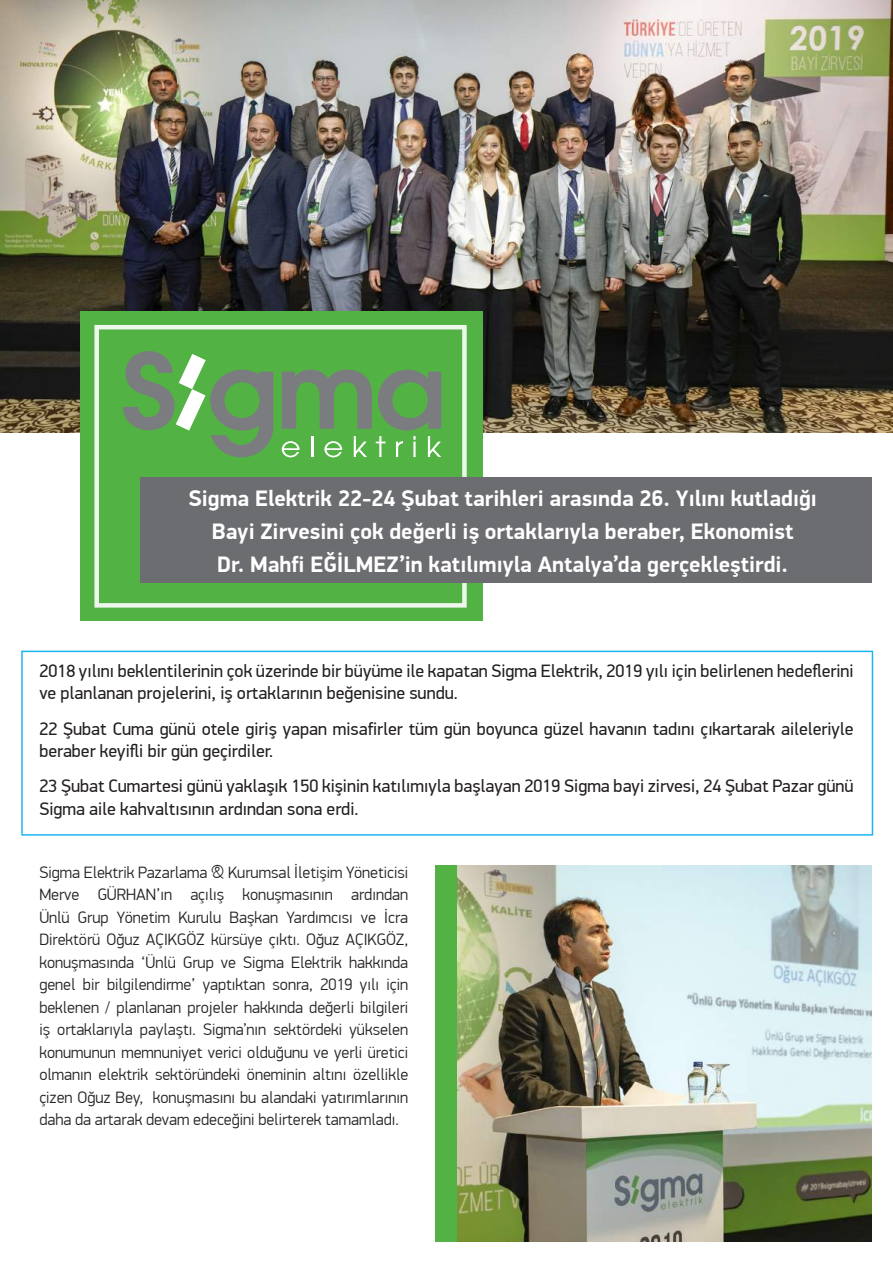
<style>
.page{position:relative;width:893px;height:1263px;background:#fff}
.page>*{position:absolute;margin:0;border:0;box-sizing:border-box;transform-origin:0 0}
.t1{font:700 22.5px/33px "PF Din Display Pro";color:#fff;text-align:center}
.t2{font:18px/22.5px "PF Din Display Pro";color:#231f20}
.t3{font:300 16.5px/22.5px "PF Din Display Pro";color:#231f20;text-align:justify}
</style>
<div class="page">
<img style="left:0;top:0;width:893px;height:432px">
<div style="left:81px;top:312px;width:402px;height:309px;background:#53b244"></div>
<div style="left:94px;top:325px;width:373px;height:283px;border:4px solid #fff"></div>
<div style="left:140px;top:477px;width:732px;height:106px;background:#6c6d70"></div>
<img style="left:457px;top:865px;width:415px;height:377px">
<div style="left:436px;top:865px;width:21px;height:377px;background:#53b244"></div>
<svg style="left:282px;top:370px;width:159px;height:87px"></svg>
<svg style="left:123px;top:351px;width:150px;height:106px"></svg>
<div style="left:21px;top:651px;width:852px;height:185px;border:2px solid #00aeef"></div>
<h1 class="t1" style="left:188px;top:482px;width:630px">Sigma Elektrik 22-24 Şubat tarihleri arasında 26. Yılını kutladığı<br>Bayi Zirvesini çok değerli iş ortaklarıyla beraber, Ekonomist<br>Dr. Mahfi EĞİLMEZ’in katılımıyla Antalya’da gerçekleştirdi.</h1>
<p class="t2" style="left:39px;top:660px;width:816px">2018 yılını beklentilerinin çok üzerinde bir büyüme ile kapatan Sigma Elektrik, 2019 yılı için belirlenen hedeflerini ve planlanan projelerini, iş ortaklarının beğenisine sundu.</p>
<p class="t2" style="left:39px;top:717px;width:816px">22 Şubat Cuma günü otele giriş yapan misafirler tüm gün boyunca güzel havanın tadını çıkartarak aileleriyle beraber keyifli bir gün geçirdiler.</p>
<p class="t2" style="left:39px;top:775px;width:816px">23 Şubat Cumartesi günü yaklaşık 150 kişinin katılımıyla başlayan 2019 Sigma bayi zirvesi, 24 Şubat Pazar günü<br>Sigma aile kahvaltısının ardından sona erdi.</p>
<p class="t3" style="left:39px;top:861px;width:370px">Sigma Elektrik Pazarlama &amp; Kurumsal İletişim Yöneticisi Merve GÜRHAN’ın açılış konuşmasının ardından Ünlü Grup Yönetim Kurulu Başkan Yardımcısı ve İcra Direktörü Oğuz AÇIKGÖZ kürsüye çıktı. Oğuz AÇIKGÖZ, konuşmasında ‘Ünlü Grup ve Sigma Elektrik hakkında genel bir bilgilendirme’ yaptıktan sonra, 2019 yılı için beklenen / planlanan projeler hakkında değerli bilgileri iş ortaklarıyla paylaştı. Sigma’nın sektördeki yükselen konumunun memnuniyet verici olduğunu ve yerli üretici olmanın elektrik sektöründeki öneminin altını özellikle çizen Oğuz Bey, konuşmasını bu alandaki yatırımlarının daha da artarak devam edeceğini belirterek tamamladı.</p>
</div>
